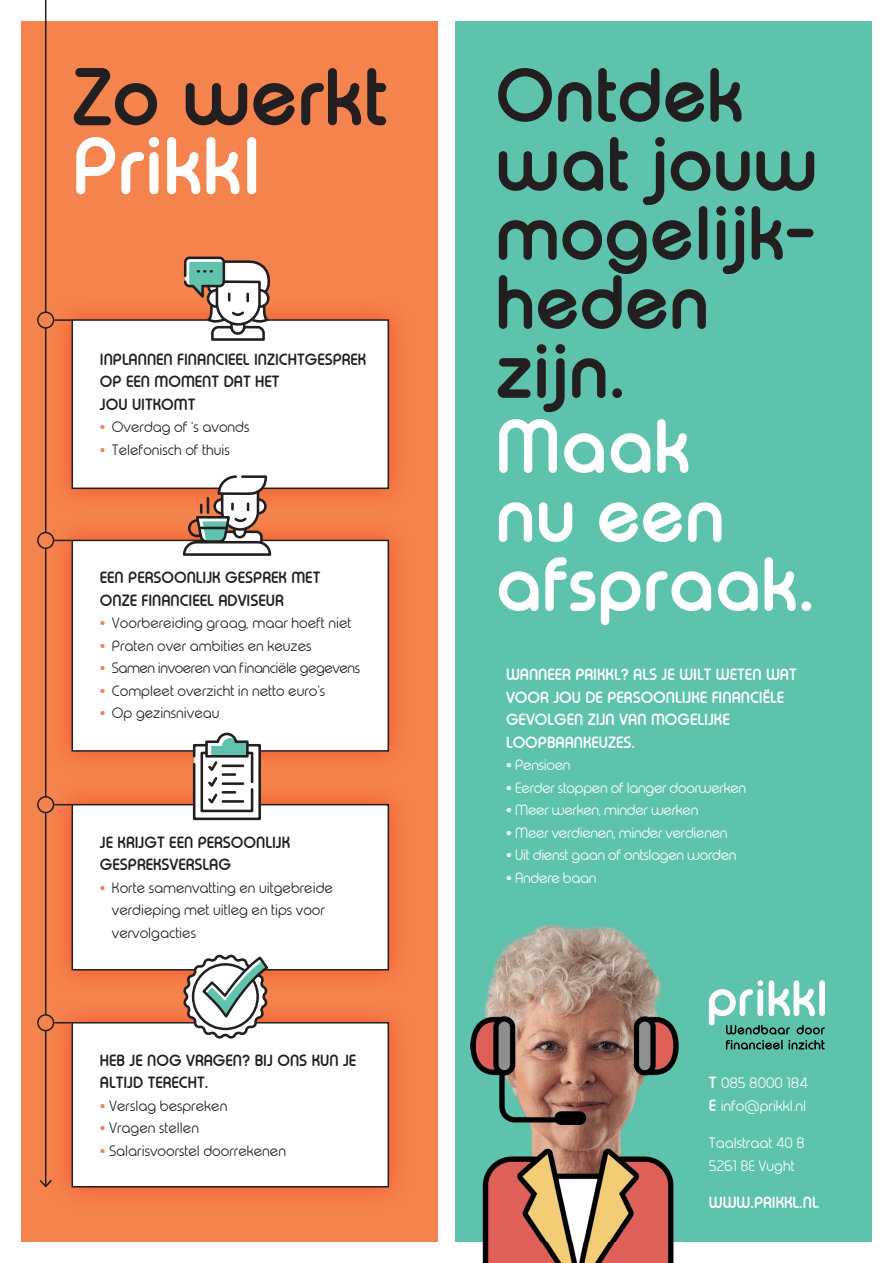
<style>
.page{position:relative;width:893px;height:1263px;background:#fff}
.page>*{position:absolute;margin:0;border:0;box-sizing:border-box;transform-origin:0 0}
.t1{font:700 75px "Typo Round";color:#231f20}
.t2{font:700 75px "Typo Round";color:#fff}
.t3{font:700 70.5px/69px "Typo Round";color:#231f20}
.t4{font:700 70.5px/69px "Typo Round";color:#fff}
.t5{font:300 15px/22.5px "Typo Round";color:#231f20}
.t6{font:700 15px/22.5px "Typo Round";color:#231f20}
.t7{font:300 15px "Typo Round";letter-spacing:-.02em;color:#fff}
.t8{font:700 15px/22.5px "Typo Round";color:#fff}
.t9{font:300 15px/22.5px "Typo Round";color:#fff}
.t10{font:300 15px "Typo Round";letter-spacing:-.03em;color:#231f20}
.s1{color:#f5834e}
.s2{font-weight:700}
</style>
<div class="page">
<div style="left:455px;top:21px;width:417px;height:1221px;background:#5dc3ad"></div>
<div style="left:21px;top:21px;width:416px;height:1221px;background:#f5834e"></div>
<hr style="left:45px;top:0;width:1px;height:1186px;background:#231f20">
<img style="left:48px;top:310px;width:351px;height:188px">
<div style="left:72px;top:319px;width:317px;height:170px;background:#fff;border:2px solid #231f20"></div>
<svg style="left:183px;top:256px;width:95px;height:85px"></svg>
<div style="left:38px;top:312px;width:16px;height:16px;background:#f5834e;border-radius:50%"></div>
<div style="left:37px;top:311px;width:17px;height:18px;border:2px solid #231f20;border-radius:50%"></div>
<svg style="left:54px;top:319px;width:18px;height:2px"></svg>
<img style="left:48px;top:530px;width:351px;height:231px">
<div style="left:72px;top:540px;width:317px;height:212px;background:#fff;border:2px solid #231f20"></div>
<svg style="left:182px;top:475px;width:90px;height:81px"></svg>
<div style="left:38px;top:533px;width:16px;height:15px;background:#f5834e;border-radius:50%"></div>
<div style="left:37px;top:532px;width:17px;height:17px;border:2px solid #231f20;border-radius:50%"></div>
<svg style="left:54px;top:540px;width:18px;height:1px"></svg>
<img style="left:48px;top:794px;width:351px;height:186px">
<div style="left:72px;top:804px;width:317px;height:166px;background:#fff;border:2px solid #231f20"></div>
<svg style="left:192px;top:732px;width:70px;height:89px"></svg>
<div style="left:38px;top:797px;width:16px;height:15px;background:#f5834e;border-radius:50%"></div>
<div style="left:37px;top:796px;width:17px;height:17px;border:2px solid #231f20;border-radius:50%"></div>
<svg style="left:54px;top:804px;width:18px;height:1px"></svg>
<img style="left:48px;top:1013px;width:351px;height:184px">
<svg style="left:40px;top:1180px;width:12px;height:7px"></svg>
<div style="left:72px;top:1022px;width:317px;height:165px;background:#fff;border:2px solid #231f20"></div>
<svg style="left:182px;top:954px;width:87px;height:85px"></svg>
<div style="left:38px;top:1015px;width:16px;height:15px;background:#f5834e;border-radius:50%"></div>
<div style="left:37px;top:1014px;width:17px;height:17px;border:2px solid #231f20;border-radius:50%"></div>
<svg style="left:54px;top:1022px;width:18px;height:1px"></svg>
<img style="left:471px;top:924px;width:208px;height:339px">
<svg style="left:726px;top:1025px;width:64px;height:9px"></svg>
<svg style="left:797px;top:1025px;width:28px;height:9px"></svg>
<svg style="left:726px;top:1040px;width:99px;height:9px"></svg>
<div style="left:709px;top:1000px;width:5px;height:25px;background:#fff;border-radius:3px"></div>
<svg style="left:709px;top:980px;width:54px;height:36px"></svg>
<div style="left:769px;top:980px;width:5px;height:36px;background:#fff;border-radius:3px"></div>
<div style="left:794px;top:980px;width:5px;height:36px;background:#fff;border-radius:3px"></div>
<div style="left:819px;top:980px;width:6px;height:36px;background:#fff;border-radius:3px"></div>
<svg style="left:770px;top:988px;width:45px;height:28px"></svg>
<h1 class="t1" style="left:72px;top:49px;width:317px">Zo werkt</h1>
<h1 class="t2" style="left:72px;top:118px;width:190px">Prikkl</h1>
<p class="t6" style="left:100px;top:348px;width:268px">INPLANNEN FINANCIEEL INZICHTGESPREK<br>OP EEN MOMENT DAT HET<br>JOU UITKOMT</p>
<p class="t5" style="left:100px;top:416px;width:151px"><span class="s1">•</span> Overdag of ‘s avonds</p>
<p class="t5" style="left:100px;top:438px;width:131px"><span class="s1">•</span> Telefonisch of thuis</p>
<p class="t6" style="left:100px;top:567px;width:222px">EEN PERSOONLIJK GESPREK MET<br>ONZE FINANCIEEL ADVISEUR</p>
<p class="t5" style="left:100px;top:612px;width:253px"><span class="s1">•</span> Voorbereiding graag, maar hoeft niet</p>
<p class="t5" style="left:100px;top:635px;width:213px"><span class="s1">•</span> Praten over ambities en keuzes</p>
<p class="t10" style="left:100px;top:660px;width:262px"><span class="s1">•</span> Samen invoeren van financiële gegevens</p>
<p class="t5" style="left:100px;top:680px;width:227px"><span class="s1">•</span> Compleet overzicht in netto euro’s</p>
<p class="t5" style="left:100px;top:702px;width:121px"><span class="s1">•</span> Op gezinsniveau</p>
<p class="t6" style="left:100px;top:831px;width:192px">JE KRIJGT EEN PERSOONLIJK<br>GESPREKSVERSLAG</p>
<p class="t5" style="left:112px;top:876px;width:223px;text-indent:-12px"><span class="s1">•</span> Korte samenvatting en uitgebreide verdieping met uitleg en tips voor vervolgacties</p>
<p class="t6" style="left:100px;top:1049px;width:258px">HEB JE NOG VRAGEN? BIJ ONS KUN JE<br>ALTIJD TERECHT.</p>
<p class="t5" style="left:100px;top:1094px;width:129px"><span class="s1">•</span> Verslag bespreken</p>
<p class="t5" style="left:100px;top:1117px;width:101px"><span class="s1">•</span> Vragen stellen</p>
<p class="t5" style="left:100px;top:1139px;width:188px"><span class="s1">•</span> Salarisvoorstel doorrekenen</p>
<h2 class="t3" style="left:495px;top:62px;width:324px">Ontdek wat jouw mogelijk&shy;heden zijn.</h2>
<h2 class="t4" style="left:495px;top:413px;width:321px">Maak<br>nu een afspraak.</h2>
<p class="t8" style="left:506px;top:663px;width:292px">WANNEER PRIKKL? ALS JE WILT WETEN WAT<br>VOOR JOU DE PERSOONLIJKE FINANCIËLE<br>GEVOLGEN ZIJN VAN MOGELIJKE<br>LOOPBAANKEUZES.</p>
<p class="t7" style="left:506px;top:756px;width:66px">• Pensioen</p>
<p class="t7" style="left:506px;top:779px;width:242px">• Eerder stoppen of langer doorwerken</p>
<p class="t7" style="left:506px;top:801px;width:194px">• Meer werken, minder werken</p>
<p class="t7" style="left:506px;top:824px;width:223px">• Meer verdienen, minder verdienen</p>
<p class="t7" style="left:506px;top:846px;width:232px">• Uit dienst gaan of ontslagen worden</p>
<p class="t7" style="left:506px;top:869px;width:92px">• Andere baan</p>
<p class="t9" style="left:709px;top:1072px;width:101px"><span class="s2">T</span> 085 8000 184<br><span class="s2">E</span> info@prikkl.nl</p>
<p class="t9" style="left:709px;top:1132px;width:97px">Taalstraat 40 B<br>5261 BE Vught</p>
<p class="t8" style="left:709px;top:1191px;width:111px">WWW.PRIKKL.NL</p>
</div>
